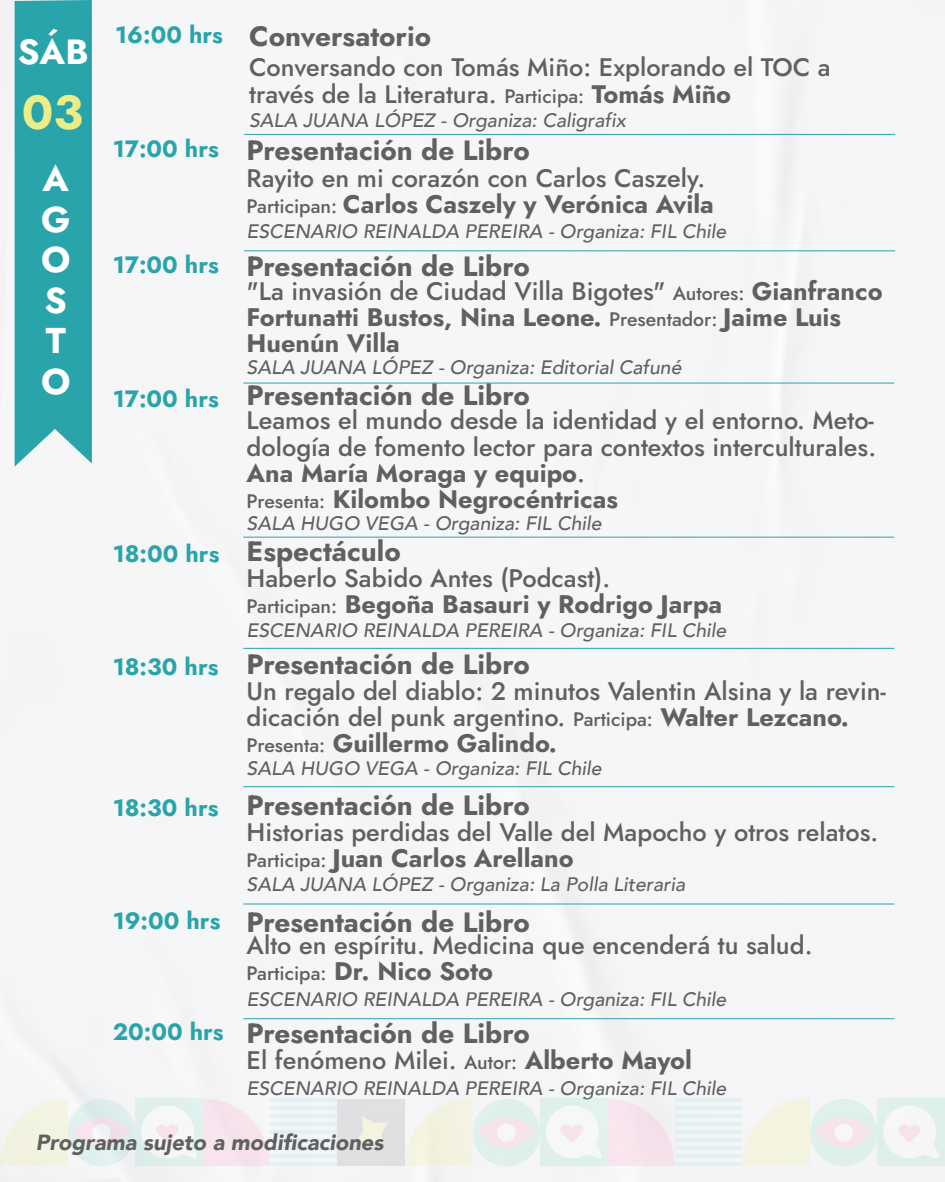
<style>
.page{position:relative;width:945px;height:1182px;background:#fff}
.page>*{position:absolute;margin:0;border:0;box-sizing:border-box;transform-origin:0 0}
.t1{font:700 47.86px "Jost";color:#eded88}
.t2{font:700 35.88px/40.5px "Jost";color:#fff}
.t3{font:700 35px "Jost";color:#fff}
.t4{font:700 27.82px "Jost";color:#606060}
.t5{font:500 25.29px/26.2px "Jost";color:#606060}
.t6{font:700 25.29px/26.2px "Jost";color:#606060}
.t7{font:700 23.62px "Jost";color:#29a4aa}
.t8{font:italic 900 21.88px "Avenir";color:#606060}
.t9{font:italic 500 19.43px "Avenir";color:#606060}
.s1{font-size:19.43px}
.s2{font-weight:700}
.s3{font-weight:500}
.s4{font-weight:500;font-size:19.43px}
</style>
<div class="page">
<hr style="left:243px;top:382px;width:651px;height:1px;background:#29a4aa">
<hr style="left:243px;top:536px;width:651px;height:1px;background:#29a4aa">
<hr style="left:243px;top:648px;width:651px;height:1px;background:#29a4aa">
<hr style="left:243px;top:1018px;width:651px;height:1px;background:#29a4aa">
<hr style="left:243px;top:903px;width:651px;height:1px;background:#29a4aa">
<hr style="left:243px;top:786px;width:651px;height:1px;background:#29a4aa">
<div style="left:15px;top:0;width:77px;height:466px;background:#29a4aa"></div>
<hr style="left:244px;top:250px;width:651px;height:1px;background:#29a4aa">
<hr style="left:244px;top:134px;width:651px;height:1px;background:#29a4aa">
<div style="left:136px;top:1098px;width:67px;height:67px;background:#deefeb"></div>
<div style="left:337px;top:1098px;width:67px;height:67px;background:#dfe0e1"></div>
<svg style="left:357px;top:1117px;width:31px;height:30px"></svg>
<svg style="left:0;top:1098px;width:131px;height:68px"></svg>
<div style="left:92px;top:1123px;width:19px;height:18px;background:#f3f3f4;border-radius:50%"></div>
<div style="left:878px;top:1098px;width:67px;height:67px;background:#deefec"></div>
<svg style="left:883px;top:1105px;width:56px;height:53px"></svg>
<svg style="left:141px;top:1098px;width:196px;height:67px"></svg>
<div style="left:540px;top:1098px;width:68px;height:67px;background:#dff0ec"></div>
<svg style="left:405px;top:1098px;width:131px;height:68px"></svg>
<div style="left:497px;top:1123px;width:19px;height:18px;background:#f7f7f7;border-radius:50%"></div>
<svg style="left:546px;top:1098px;width:327px;height:68px"></svg>
<h3 class="t3" style="left:18px;top:27px;width:72px">SÁB</h3>
<h1 class="t1" style="left:22px;top:77px;width:63px">03</h1>
<h2 class="t2" style="left:41px;top:158px;width:31px">A<br>G<br>O<br>S<br>T<br>O</h2>
<p class="t7" style="left:115px;top:17px;width:109px">16:00 hrs</p>
<p class="t4" style="left:249px;top:17px;width:184px">Conversatorio</p>
<p class="t5" style="left:249px;top:55px;width:583px">Conversando con Tomás Miño: Explorando el TOC a través de la Literatura. <span class="s1">Participa:</span> <span class="s2">Tomás Miño</span></p>
<p class="t9" style="left:249px;top:108px;width:378px">SALA JUANA LÓPEZ - Organiza: Caligrafix</p>
<p class="t7" style="left:113px;top:132px;width:108px">17:00 hrs</p>
<p class="t4" style="left:247px;top:130px;width:285px">Presentación de Libro</p>
<p class="t5" style="left:247px;top:165px;width:469px">Rayito en mi corazón con Carlos Caszely.<br><span class="s1">Participan:</span> <span class="s2">Carlos Caszely y Verónica Avila</span></p>
<p class="t9" style="left:247px;top:218px;width:481px">ESCENARIO REINALDA PEREIRA - Organiza: FIL Chile</p>
<p class="t7" style="left:113px;top:248px;width:108px">17:00 hrs</p>
<p class="t4" style="left:247px;top:246px;width:285px">Presentación de Libro</p>
<p class="t6" style="left:247px;top:278px;width:637px"><span class="s3">"La invasión de Ciudad Villa Bigotes"</span> <span class="s4">Autores:</span> Gianfranco<br>Fortunatti Bustos, Nina Leone. <span class="s4">Presentador:</span> Jaime Luis<br>Huenún Villa</p>
<p class="t9" style="left:247px;top:354px;width:436px">SALA JUANA LÓPEZ - Organiza: Editorial Cafuné</p>
<p class="t7" style="left:113px;top:381px;width:108px">17:00 hrs</p>
<p class="t7" style="left:113px;top:537px;width:108px">18:00 hrs</p>
<p class="t4" style="left:247px;top:375px;width:285px">Presentación de Libro</p>
<p class="t5" style="left:247px;top:407px;width:631px">Leamos el mundo desde la identidad y el entorno. Meto&shy;dología de fomento lector para contextos interculturales.<br><span class="s2">Ana María Moraga y equipo</span>.<br><span class="s1">Presenta:</span> <span class="s2">Kilombo Negrocéntricas</span></p>
<p class="t9" style="left:247px;top:510px;width:357px">SALA HUGO VEGA - Organiza: FIL Chile</p>
<p class="t4" style="left:247px;top:531px;width:156px">Espectáculo</p>
<p class="t5" style="left:247px;top:565px;width:477px">Haberlo Sabido Antes (Podcast).<br><span class="s1">Participan:</span> <span class="s2">Begoña Basauri y Rodrigo Jarpa</span></p>
<p class="t9" style="left:247px;top:617px;width:481px">ESCENARIO REINALDA PEREIRA - Organiza: FIL Chile</p>
<p class="t7" style="left:113px;top:650px;width:107px">18:30 hrs</p>
<p class="t4" style="left:247px;top:644px;width:285px">Presentación de Libro</p>
<p class="t5" style="left:247px;top:678px;width:641px">Un regalo del diablo: 2 minutos Valentin Alsina y la revin&shy;dicación del punk argentino. <span class="s1">Participa:</span> <span class="s2">Walter Lezcano.<br></span><span class="s1">Presenta:</span> <span class="s2">Guillermo Galindo.</span></p>
<p class="t9" style="left:247px;top:755px;width:357px">SALA HUGO VEGA - Organiza: FIL Chile</p>
<p class="t7" style="left:113px;top:791px;width:107px">18:30 hrs</p>
<p class="t4" style="left:247px;top:785px;width:285px">Presentación de Libro</p>
<p class="t5" style="left:247px;top:819px;width:633px">Historias perdidas del Valle del Mapocho y otros relatos.<br><span class="s1">Participa:</span> <span class="s2">Juan Carlos Arellano</span></p>
<p class="t9" style="left:247px;top:871px;width:440px">SALA JUANA LÓPEZ - Organiza: La Polla Literaria</p>
<p class="t7" style="left:113px;top:903px;width:109px">19:00 hrs</p>
<p class="t4" style="left:247px;top:901px;width:285px">Presentación de Libro</p>
<p class="t5" style="left:247px;top:931px;width:567px">Alto en espíritu. Medicina que encenderá tu salud.<br><span class="s1">Participa:</span> <span class="s2">Dr. Nico Soto</span></p>
<p class="t9" style="left:247px;top:986px;width:481px">ESCENARIO REINALDA PEREIRA - Organiza: FIL Chile</p>
<p class="t7" style="left:113px;top:1015px;width:113px">20:00 hrs</p>
<p class="t4" style="left:247px;top:1012px;width:285px">Presentación de Libro</p>
<p class="t5" style="left:247px;top:1046px;width:447px">El fenómeno Milei. <span class="s1">Autor:</span> <span class="s2">Alberto Mayol</span></p>
<p class="t9" style="left:247px;top:1075px;width:481px">ESCENARIO REINALDA PEREIRA - Organiza: FIL Chile</p>
<p class="t8" style="left:36px;top:1127px;width:349px">Programa sujeto a modificaciones</p>
</div>
